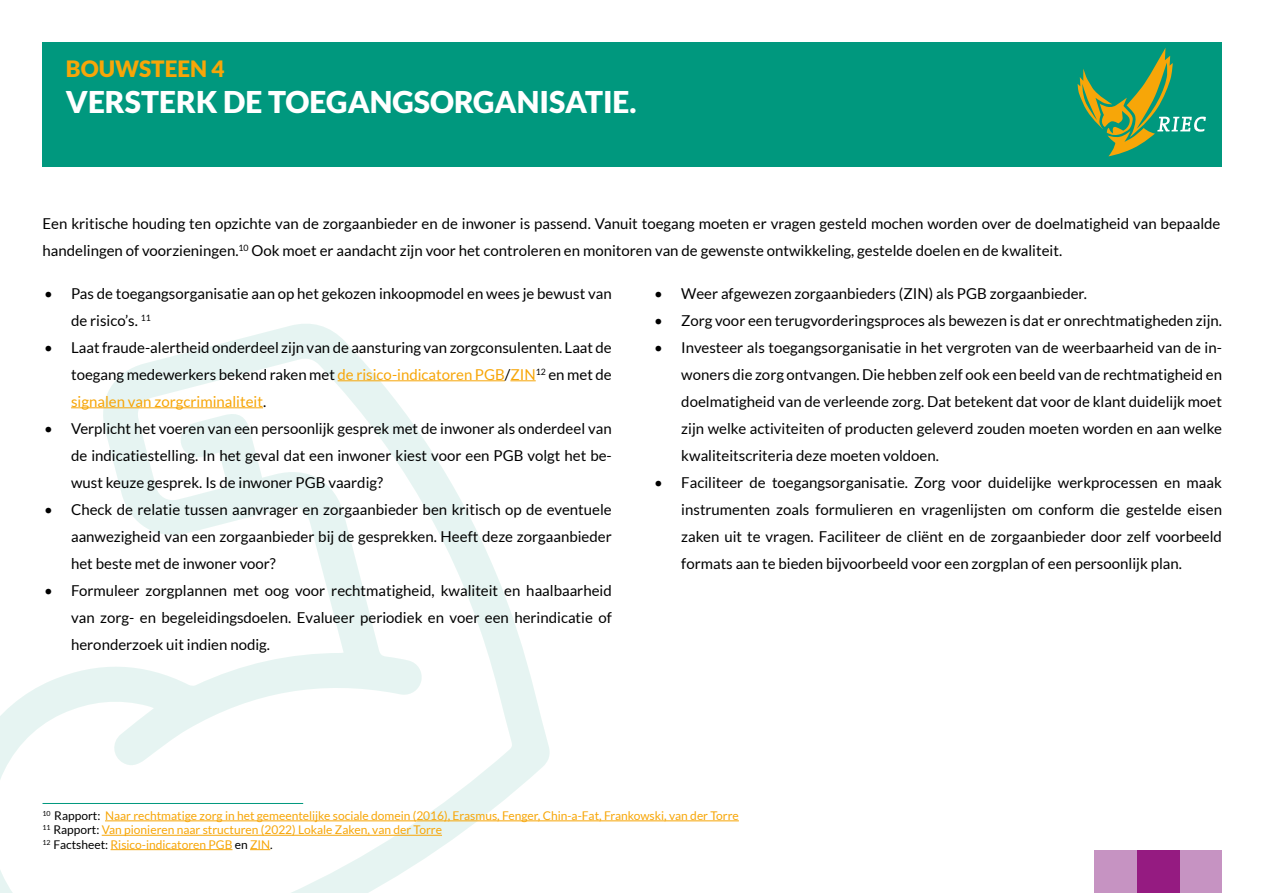
<style>
.page{position:relative;width:1263px;height:893px;background:#fff}
.page>*{position:absolute;margin:0;border:0;box-sizing:border-box;transform-origin:0 0}
.t1{font:900 30px "Lato";color:#fff}
.t2{font:900 22.5px "Lato";color:#f7a608}
.t3{font:15px/27px "Lato";color:#000;text-align:justify}
.t4{font:12px/14.4px "Lato";color:#f7a608}
.s1{color:#f7a608}
.s2{color:#000}
</style>
<div class="page">
<div style="left:1179px;top:850px;width:43px;height:43px;background:#c693c2"></div>
<div style="left:1137px;top:850px;width:42px;height:43px;background:#951b81"></div>
<div style="left:1094px;top:850px;width:43px;height:43px;background:#c693c2"></div>
<svg style="left:0;top:324px;width:551px;height:569px"></svg>
<div style="left:43px;top:43px;width:1179px;height:124px;background:#00987e"></div>
<svg style="left:1078px;top:48px;width:128px;height:108px"></svg>
<hr style="left:338px;top:380px;width:167px;height:1px;background:#f7a608">
<svg style="left:510px;top:380px;width:26px;height:1px"></svg>
<hr style="left:71px;top:407px;width:192px;height:1px;background:#f7a608">
<hr style="left:105px;top:820px;width:634px;height:1px;background:#f7a608">
<hr style="left:102px;top:835px;width:340px;height:1px;background:#f7a608">
<hr style="left:111px;top:849px;width:121px;height:1px;background:#f7a608">
<svg style="left:250px;top:849px;width:20px;height:1px"></svg>
<hr style="left:43px;top:803px;width:260px;height:1px;background:#00987e">
<h2 class="t2" style="left:66px;top:56px;width:160px">BOUWSTEEN 4</h2>
<h1 class="t1" style="left:66px;top:85px;width:572px">VERSTERK DE TOEGANGSORGANISATIE.</h1>
<p class="t3" style="left:43px;top:210px;width:1179px">Een kritische houding ten opzichte van de zorgaanbieder en de inwoner is passend. Vanuit toegang moeten er vragen gesteld mochen worden over de doelmatigheid van bepaalde handelingen of voorzieningen.<sup>10</sup> Ook moet er aandacht zijn voor het controleren en monitoren van de gewenste ontwikkeling, gestelde doelen en de kwaliteit.</p>
<p class="t3" style="left:71px;top:280px;width:542px;text-indent:-27px">• Pas de toegangsorganisatie aan op het gekozen inkoopmodel en wees je bewust van de risico’s. <sup>11</sup></p>
<p class="t3" style="left:71px;top:334px;width:542px;text-indent:-27px">• Laat fraude-alertheid onderdeel zijn van de aansturing van zorgconsulenten. Laat de toegang medewerkers bekend raken met <span class="s1">de risico-indicatoren PGB</span>/<span class="s1">ZIN</span><sup>12</sup> en met de <span class="s1">signalen van zorgcriminaliteit</span>.</p>
<p class="t3" style="left:71px;top:415px;width:542px;text-indent:-27px">• Verplicht het voeren van een persoonlijk gesprek met de inwoner als onderdeel van de indicatiestelling. In het geval dat een inwoner kiest voor een PGB volgt het be&shy;wust keuze gesprek. Is de inwoner PGB vaardig?</p>
<p class="t3" style="left:71px;top:496px;width:542px;text-indent:-27px">• Check de relatie tussen aanvrager en zorgaanbieder ben kritisch op de eventuele aanwezigheid van een zorgaanbieder bij de gesprekken. Heeft deze zorgaanbieder het beste met de inwoner voor?</p>
<p class="t3" style="left:71px;top:577px;width:542px;text-indent:-27px">• Formuleer zorgplannen met oog voor rechtmatigheid, kwaliteit en haalbaarheid van zorg- en begeleidingsdoelen. Evalueer periodiek en voer een herindicatie of heronderzoek uit indien nodig.</p>
<p class="t3" style="left:654px;top:280px;width:434px">• Weer afgewezen zorgaanbieders (ZIN) als PGB zorgaanbieder.</p>
<p class="t3" style="left:654px;top:307px;width:569px">• Zorg voor een terugvorderingsproces als bewezen is dat er onrechtmatigheden zijn.</p>
<p class="t3" style="left:681px;top:334px;width:542px;text-indent:-27px">• Investeer als toegangsorganisatie in het vergroten van de weerbaarheid van de in&shy;woners die zorg ontvangen. Die hebben zelf ook een beeld van de rechtmatigheid en doelmatigheid van de verleende zorg. Dat betekent dat voor de klant duidelijk moet zijn welke activiteiten of producten geleverd zouden moeten worden en aan welke kwaliteitscriteria deze moeten voldoen.</p>
<p class="t3" style="left:681px;top:469px;width:542px;text-indent:-27px">• Faciliteer de toegangsorganisatie. Zorg voor duidelijke werkprocessen en maak instrumenten zoals formulieren en vragenlijsten om conform die gestelde eisen zaken uit te vragen. Faciliteer de cliënt en de zorgaanbieder door zelf voorbeeld formats aan te bieden bijvoorbeeld voor een zorgplan of een persoonlijk plan.</p>
<p class="t4" style="left:43px;top:808px;width:698px"><sup>10</sup> <span class="s2">Rapport:</span> Naar rechtmatige zorg in het gemeentelijke sociale domein (2016), Erasmus, Fenger, Chin-a-Fat, Frankowski, van der Torre<br><sup>11</sup> <span class="s2">Rapport:</span> Van pionieren naar structuren (2022) Lokale Zaken, van der Torre<br><sup>12</sup> <span class="s2">Factsheet:</span> Risico-indicatoren PGB <span class="s2">en</span> ZIN<span class="s2">.</span></p>
</div>
